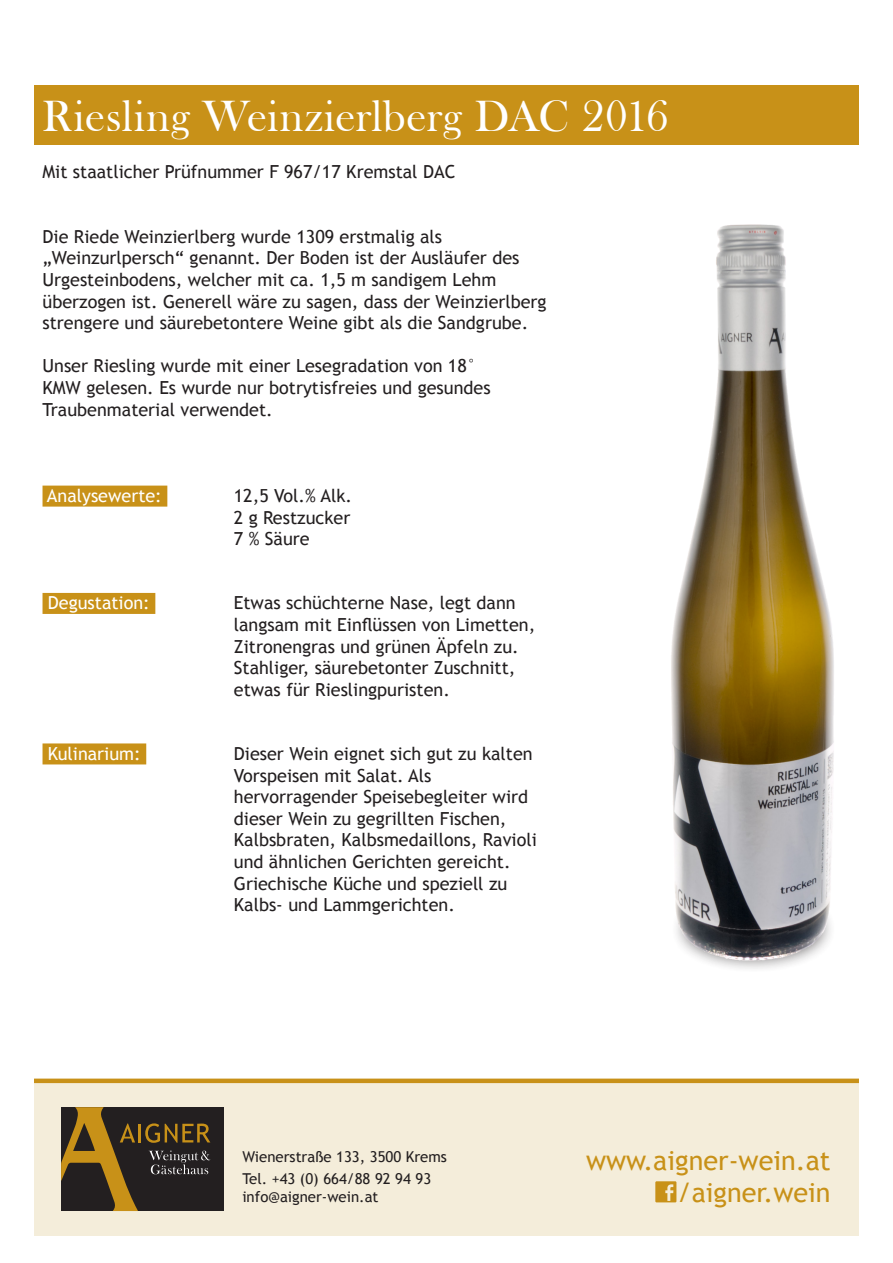
<style>
.page{position:relative;width:893px;height:1263px;background:#fff}
.page>*{position:absolute;margin:0;border:0;box-sizing:border-box;transform-origin:0 0}
.t1{font:45px "Bask Old Face";letter-spacing:.01em;color:#fff}
.t2{font:27px "Trebuchet MS";color:#c89118}
.t3{font:18px/21.6px "Trebuchet MS";color:#231f20}
.t4{font:18px "Trebuchet MS";color:#fff}
.t5{font:15px/18px "Trebuchet MS";color:#231f20}
</style>
<div class="page">
<div style="left:34px;top:1083px;width:825px;height:152px;background:#f4edda"></div>
<div style="left:61px;top:1107px;width:162px;height:104px;background:#231f20"></div>
<svg style="left:149px;top:1150px;width:61px;height:24px"></svg>
<svg style="left:61px;top:1107px;width:77px;height:104px"></svg>
<hr style="left:138px;top:1124px;width:3px;height:18px;background:#c89118">
<svg style="left:145px;top:1123px;width:65px;height:20px"></svg>
<div style="left:34px;top:1078px;width:825px;height:5px;background:#c89118"></div>
<svg style="left:655px;top:1181px;width:21px;height:21px"></svg>
<div style="left:43px;top:486px;width:124px;height:21px;background:#c89118"></div>
<div style="left:43px;top:593px;width:112px;height:21px;background:#c89118"></div>
<div style="left:43px;top:743px;width:103px;height:21px;background:#c89118"></div>
<div style="left:34px;top:85px;width:825px;height:60px;background:#c89118"></div>
<img style="left:671px;top:224px;width:163px;height:745px">
<p class="t1" style="left:43px;top:91px;width:627px">Riesling Weinzierlberg DAC 2016</p>
<p class="t3" style="left:43px;top:161px;width:414px">Mit staatlicher Prüfnummer F 967/17 Kremstal DAC</p>
<p class="t3" style="left:43px;top:226px;width:506px">Die Riede Weinzierlberg wurde 1309 erstmalig als „Weinzurlpersch“ genannt. Der Boden ist der Ausläufer des Urgesteinbodens, welcher mit ca. 1,5 m sandigem Lehm überzogen ist. Generell wäre zu sagen, dass der Weinzierlberg strengere und säurebetontere Weine gibt als die Sandgrube.</p>
<p class="t3" style="left:43px;top:356px;width:450px">Unser Riesling wurde mit einer Lesegradation von 18°<br>KMW gelesen. Es wurde nur botrytisfreies und gesundes<br>Traubenmaterial verwendet.</p>
<p class="t4" style="left:47px;top:485px;width:116px">Analysewerte:</p>
<p class="t3" style="left:234px;top:485px;width:120px">12,5 Vol.% Alk.</p>
<p class="t3" style="left:234px;top:507px;width:118px">2 g Restzucker</p>
<p class="t3" style="left:234px;top:528px;width:77px">7 % Säure</p>
<p class="t4" style="left:48px;top:592px;width:103px">Degustation:</p>
<p class="t3" style="left:234px;top:592px;width:303px">Etwas schüchterne Nase, legt dann langsam mit Einflüssen von Limetten, Zitronengras und grünen Äpfeln zu.<br>Stahliger, säurebetonter Zuschnitt, etwas für Rieslingpuristen.</p>
<p class="t4" style="left:48px;top:743px;width:94px">Kulinarium:</p>
<p class="t3" style="left:234px;top:743px;width:304px">Dieser Wein eignet sich gut zu kalten Vorspeisen mit Salat. Als hervorragender Speisebegleiter wird dieser Wein zu gegrillten Fischen, Kalbsbraten, Kalbsmedaillons, Ravioli und ähnlichen Gerichten gereicht.<br>Griechische Küche und speziell zu Kalbs- und Lammgerichten.</p>
<p class="t5" style="left:242px;top:1148px;width:206px">Wienerstraße 133, 3500 Krems</p>
<p class="t5" style="left:242px;top:1170px;width:190px">Tel. +43 (0) 664/88 92 94 93 info@aigner-wein.at</p>
<p class="t2" style="left:586px;top:1144px;width:246px">www.aigner-wein.at</p>
<p class="t2" style="left:678px;top:1177px;width:155px">/aigner.wein</p>
</div>
